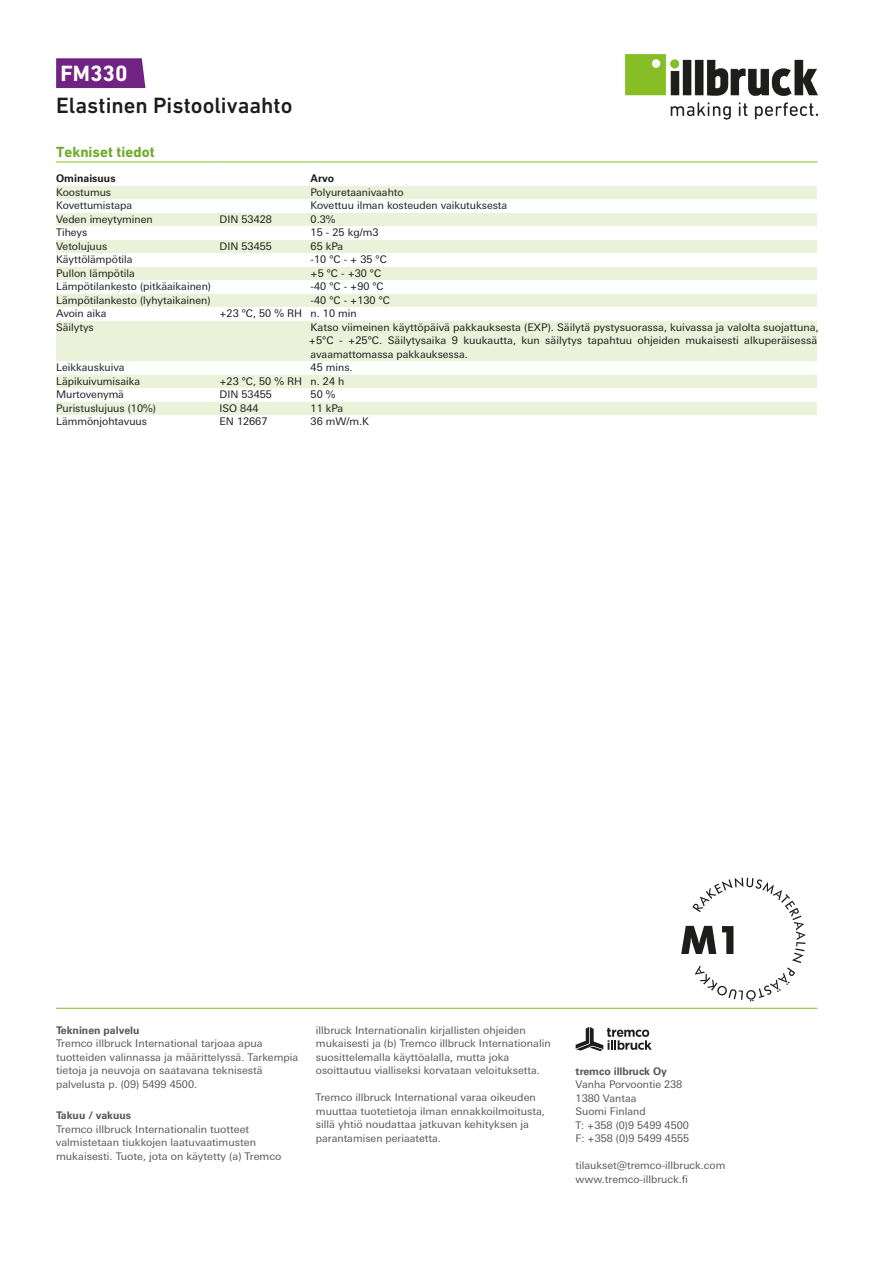
<style>
.page{position:relative;width:893px;height:1263px;background:#fff}
.page>*{position:absolute;margin:0;border:0;box-sizing:border-box;transform-origin:0 0}
.t1{font:500 22.5px/32.2px "DIN Next W1 G";color:#1d1d1b}
.t2{font:700 15px "DIN Next W1 G";color:#6fab28}
.t3{font:10.5px/13.5px "Univers Next W1 G";color:#575756}
.t4{font:10.5px/13.5px "Univers Next W1 G";color:#1d1d1b}
.t5{font:700 10.5px "Univers LTCYR 65";color:#1d1d1b}
.s1{font-weight:700;color:#fff}
.s2{font-family:"Univers LTCYR 65";font-weight:700}
</style>
<div class="page">
<hr style="left:56px;top:1008px;width:761px;height:1px;background:#87bd25">
<svg style="left:576px;top:1027px;width:76px;height:24px"></svg>
<div style="left:56px;top:58px;width:89px;height:30px;background:#702383"></div>
<img style="left:626px;top:54px;width:191px;height:65px">
<hr style="left:56px;top:162px;width:159px;height:1px;background:#87bd25">
<hr style="left:215px;top:162px;width:91px;height:1px;background:#87bd25">
<hr style="left:306px;top:162px;width:511px;height:1px;background:#87bd25">
<div style="left:56px;top:186px;width:159px;height:13px;background:#eaf2da"></div>
<div style="left:215px;top:186px;width:91px;height:13px;background:#eaf2da"></div>
<div style="left:306px;top:186px;width:511px;height:13px;background:#eaf2da"></div>
<div style="left:56px;top:213px;width:159px;height:13px;background:#eaf2da"></div>
<div style="left:215px;top:213px;width:91px;height:13px;background:#eaf2da"></div>
<div style="left:306px;top:213px;width:511px;height:13px;background:#eaf2da"></div>
<div style="left:56px;top:240px;width:159px;height:13px;background:#eaf2da"></div>
<div style="left:215px;top:240px;width:91px;height:13px;background:#eaf2da"></div>
<div style="left:306px;top:240px;width:511px;height:13px;background:#eaf2da"></div>
<div style="left:56px;top:267px;width:159px;height:13px;background:#eaf2da"></div>
<div style="left:215px;top:267px;width:91px;height:13px;background:#eaf2da"></div>
<div style="left:306px;top:267px;width:511px;height:13px;background:#eaf2da"></div>
<div style="left:56px;top:294px;width:159px;height:13px;background:#eaf2da"></div>
<div style="left:215px;top:294px;width:91px;height:13px;background:#eaf2da"></div>
<div style="left:306px;top:294px;width:511px;height:13px;background:#eaf2da"></div>
<div style="left:56px;top:321px;width:159px;height:40px;background:#eaf2da"></div>
<div style="left:215px;top:321px;width:91px;height:40px;background:#eaf2da"></div>
<div style="left:306px;top:321px;width:511px;height:40px;background:#eaf2da"></div>
<div style="left:56px;top:375px;width:159px;height:13px;background:#eaf2da"></div>
<div style="left:215px;top:375px;width:91px;height:13px;background:#eaf2da"></div>
<div style="left:306px;top:375px;width:511px;height:13px;background:#eaf2da"></div>
<div style="left:56px;top:402px;width:159px;height:13px;background:#eaf2da"></div>
<div style="left:215px;top:402px;width:91px;height:13px;background:#eaf2da"></div>
<div style="left:306px;top:402px;width:511px;height:13px;background:#eaf2da"></div>
<svg style="left:681px;top:878px;width:125px;height:123px"></svg>
<p class="t1" style="left:56px;top:57px;width:238px"><span class="s1">FM330<br></span>Elastinen Pistoolivaahto</p>
<p class="t2" style="left:56px;top:147px;width:100px">Tekniset tiedot</p>
<p class="t5" style="left:56px;top:174px;width:61px">Ominaisuus</p>
<p class="t5" style="left:311px;top:174px;width:25px">Arvo</p>
<p class="t4" style="left:56px;top:185px;width:57px">Koostumus</p>
<p class="t4" style="left:311px;top:185px;width:95px">Polyuretaanivaahto</p>
<p class="t4" style="left:56px;top:199px;width:78px">Kovettumistapa</p>
<p class="t4" style="left:311px;top:199px;width:198px">Kovettuu ilman kosteuden vaikutuksesta</p>
<p class="t4" style="left:56px;top:212px;width:98px">Veden imeytyminen</p>
<p class="t4" style="left:220px;top:212px;width:54px">DIN 53428</p>
<p class="t4" style="left:311px;top:212px;width:26px">0.3%</p>
<p class="t4" style="left:56px;top:226px;width:33px">Tiheys</p>
<p class="t4" style="left:311px;top:226px;width:69px">15 - 25 kg/m3</p>
<p class="t4" style="left:56px;top:239px;width:53px">Vetolujuus</p>
<p class="t4" style="left:220px;top:239px;width:54px">DIN 53455</p>
<p class="t4" style="left:311px;top:239px;width:34px">65 kPa</p>
<p class="t4" style="left:56px;top:253px;width:78px">Käyttölämpötila</p>
<p class="t4" style="left:311px;top:253px;width:78px">-10 °C - + 35 °C</p>
<p class="t4" style="left:56px;top:266px;width:80px">Pullon lämpötila</p>
<p class="t4" style="left:311px;top:266px;width:72px">+5 °C - +30 °C</p>
<p class="t4" style="left:56px;top:280px;width:156px">Lämpötilankesto (pitkäaikainen)</p>
<p class="t4" style="left:311px;top:280px;width:75px">-40 °C - +90 °C</p>
<p class="t4" style="left:56px;top:293px;width:156px">Lämpötilankesto (lyhytaikainen)</p>
<p class="t4" style="left:311px;top:293px;width:81px">-40 °C - +130 °C</p>
<p class="t4" style="left:56px;top:307px;width:52px">Avoin aika</p>
<p class="t4" style="left:220px;top:307px;width:139px">+23 °C, 50 % RH n. 10 min</p>
<p class="t4" style="left:56px;top:320px;width:39px">Säilytys</p>
<p class="t4" style="left:309px;top:320px;width:511px">Katso viimeinen käyttöpäivä pakkauksesta (EXP). Säilytä pystysuorassa, kuivassa ja valolta suojattuna, +5°C - +25°C. Säilytysaika 9 kuukautta, kun säilytys tapahtuu ohjeiden mukaisesti alkuperäisessä avaamattomassa pakkauksessa.</p>
<p class="t4" style="left:56px;top:361px;width:70px">Leikkauskuiva</p>
<p class="t4" style="left:311px;top:361px;width:43px">45 mins.</p>
<p class="t4" style="left:56px;top:374px;width:86px">Läpikuivumisaika</p>
<p class="t4" style="left:220px;top:374px;width:126px">+23 °C, 50 % RH n. 24 h</p>
<p class="t4" style="left:56px;top:388px;width:69px">Murtovenymä</p>
<p class="t4" style="left:220px;top:388px;width:54px">DIN 53455</p>
<p class="t4" style="left:311px;top:388px;width:26px">50 %</p>
<p class="t4" style="left:56px;top:401px;width:101px">Puristuslujuus (10%)</p>
<p class="t4" style="left:220px;top:401px;width:40px">ISO 844</p>
<p class="t4" style="left:311px;top:401px;width:34px">11 kPa</p>
<p class="t4" style="left:56px;top:415px;width:92px">Lämmönjohtavuus</p>
<p class="t4" style="left:220px;top:415px;width:49px">EN 12667</p>
<p class="t4" style="left:311px;top:415px;width:60px">36 mW/m.K</p>
<p class="t3" style="left:56px;top:1023px;width:244px"><span class="s2">Tekninen palvelu<br></span>Tremco illbruck International tarjoaa apua tuotteiden valinnassa ja määrittelyssä. Tarkempia tietoja ja neuvoja on saatavana teknisestä palvelusta p. (09) 5499 4500.</p>
<p class="t3" style="left:56px;top:1109px;width:227px"><span class="s2">Takuu / vakuus<br></span>Tremco illbruck Internationalin tuotteet valmistetaan tiukkojen laatuvaatimusten mukaisesti. Tuote, jota on käytetty (a) Tremco</p>
<p class="t3" style="left:316px;top:1023px;width:236px">illbruck Internationalin kirjallisten ohjeiden mukaisesti ja (b) Tremco illbruck Internationalin suosittelemalla käyttöalalla, mutta joka osoittautuu vialliseksi korvataan veloituksetta.</p>
<p class="t3" style="left:316px;top:1091px;width:231px">Tremco illbruck International varaa oikeuden muuttaa tuotetietoja ilman ennakkoilmoitusta, sillä yhtiö noudattaa jatkuvan kehityksen ja parantamisen periaatetta.</p>
<p class="t3" style="left:576px;top:1064px;width:115px"><span class="s2">tremco illbruck Oy<br></span>Vanha Porvoontie 238<br>1380 Vantaa<br>Suomi Finland<br>T: +358 (0)9 5499 4500<br>F: +358 (0)9 5499 4555</p>
<p class="t3" style="left:576px;top:1159px;width:151px">tilaukset@tremco-illbruck.com www.tremco-illbruck.fi</p>
</div>
